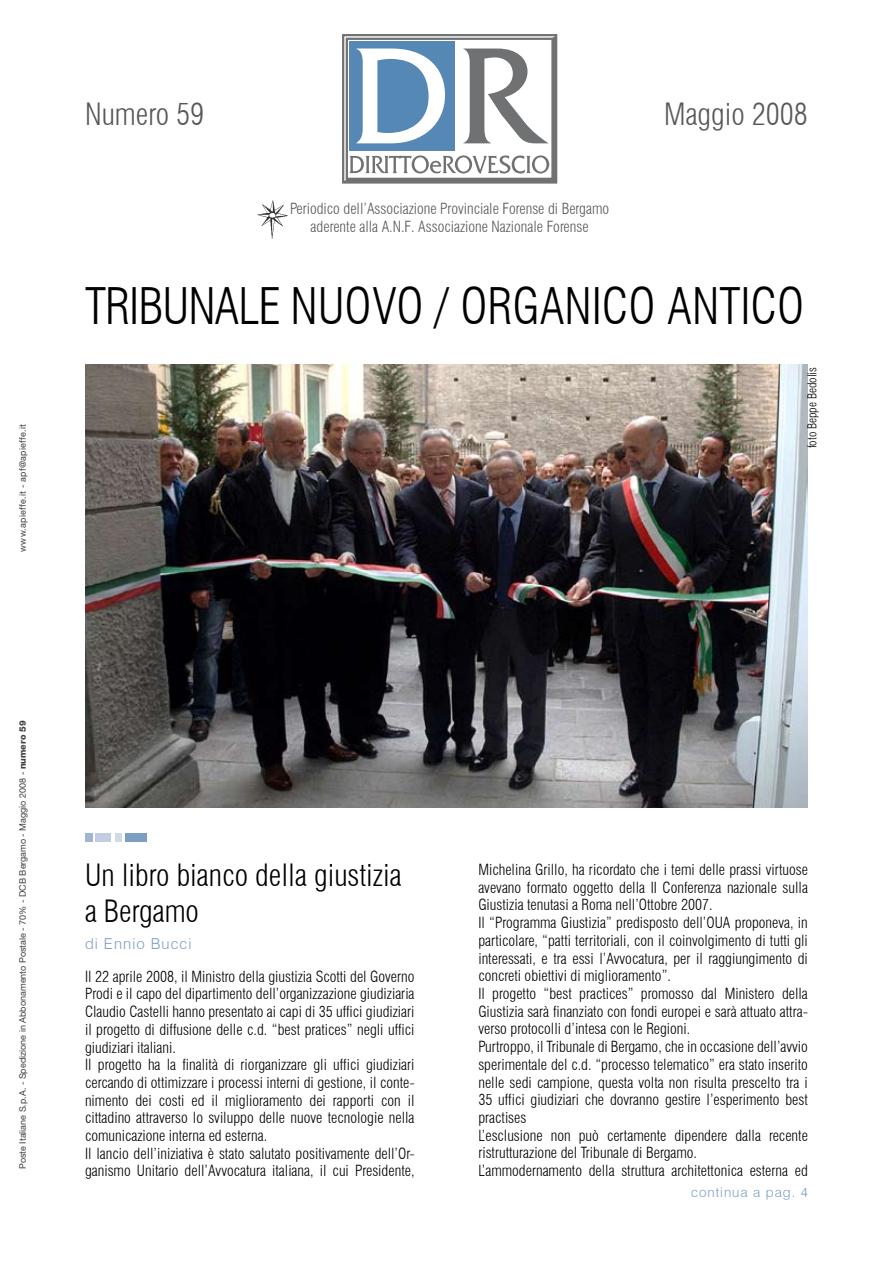
<style>
.page{position:relative;width:893px;height:1263px;background:#fff}
.page>*{position:absolute;margin:0;border:0;box-sizing:border-box;transform-origin:0 0}
.t1{font:300 condensed 49.2px "Swiss 721 BT";color:#000}
.t2{font:300 condensed 30px/36px "Swiss 721 BT";color:#000}
.t3{font:300 condensed 30px "Swiss 721 BT";color:#58585a}
.t4{font:300 condensed 15px/17.7px "Swiss 721 BT";color:#000}
.t5{font:300 condensed 15px/18px "Swiss 721 BT";color:#58585a;text-align:center}
.t6{font:300 15px "Swiss 721 BT";letter-spacing:.07em;color:#7d9dc3}
.t7{font:300 13.5px "Swiss 721 BT";letter-spacing:.07em;color:#7d9dc3}
.t8{font:300 condensed 12px "Swiss 721 BT";color:#000}
.t9{font:9px "Helvetica Neue";color:#3e3e40}
.t10{font:9px "Helvetica Neue";letter-spacing:.03em;color:#3e3e40}
.s1{font-weight:800}
</style>
<div class="page">
<div style="left:342px;top:34px;width:215px;height:150px;border:2px solid #707173"></div>
<svg style="left:343px;top:36px;width:213px;height:147px"></svg>
<img style="left:257px;top:200px;width:31px;height:39px">
<img style="left:85px;top:364px;width:723px;height:444px">
<div style="left:125px;top:833px;width:22px;height:9px;background:#7d9dc3"></div>
<div style="left:96px;top:833px;width:15px;height:9px;background:#c2cde1"></div>
<div style="left:85px;top:833px;width:8px;height:9px;background:#a1b5d2"></div>
<div style="left:115px;top:833px;width:7px;height:9px;background:#d1d9e8"></div>
<p class="t10" style="left:17px;top:552px;width:129px;rotate:-90deg">www.apieffe.it - apf@apieffe.it</p>
<h2 class="t3" style="left:85px;top:96px;width:121px">Numero 59</h2>
<h2 class="t3" style="left:664px;top:96px;width:145px">Maggio 2008</h2>
<p class="t5" style="left:290px;top:200px;width:321px">Periodico dell’Associazione Provinciale Forense di Bergamo aderente alla A.N.F. Associazione Nazionale Forense</p>
<h1 class="t1" style="left:85px;top:277px;width:721px">TRIBUNALE NUOVO / ORGANICO ANTICO</h1>
<p class="t8" style="left:805px;top:448px;width:82px;rotate:-90deg">foto Beppe Bedolis</p>
<p class="t9" style="left:17px;top:1169px;width:450px;rotate:-90deg">Poste Italiane S.p.A. - Spedizione in Abbonamento Postale - 70% - DCB Bergamo - Maggio 2008 - <span class="s1">numero 59</span></p>
<h2 class="t2" style="left:85px;top:857px;width:318px">Un libro bianco della giustizia a Bergamo</h2>
<p class="t6" style="left:85px;top:935px;width:108px">di Ennio Bucci</p>
<p class="t4" style="left:85px;top:967px;width:331px">Il 22 aprile 2008, il Ministro della giustizia Scotti del Governo Prodi e il capo del dipartimento dell’organizzazione giudiziaria Claudio Castelli hanno presentato ai capi di 35 uffici giudiziari il progetto di diffusione delle c.d. “best pratices” negli uffici giudiziari italiani.<br>Il progetto ha la finalità di riorganizzare gli uffici giudiziari cercando di ottimizzare i processi interni di gestione, il conte&shy;nimento dei costi ed il miglioramento dei rapporti con il cittadino attraverso lo sviluppo delle nuove tecnologie nella comunicazione interna ed esterna.<br>Il lancio dell’iniziativa è stato salutato positivamente dell’Or&shy;ganismo Unitario dell’Avvocatura italiana, il cui Presidente,</p>
<p class="t4" style="left:478px;top:861px;width:331px">Michelina Grillo, ha ricordato che i temi delle prassi virtuose avevano formato oggetto della II Conferenza nazionale sulla Giustizia tenutasi a Roma nell’Ottobre 2007.<br>Il “Programma Giustizia” predisposto dell’OUA proponeva, in particolare, “patti territoriali, con il coinvolgimento di tutti gli interessati, e tra essi l’Avvocatura, per il raggiungimento di concreti obiettivi di miglioramento”.<br>Il progetto “best practices” promosso dal Ministero della Giustizia sarà finanziato con fondi europei e sarà attuato attra&shy;verso protocolli d’intesa con le Regioni.<br>Purtroppo, il Tribunale di Bergamo, che in occasione dell’avvio sperimentale del c.d. “processo telematico” era stato inserito nelle sedi campione, questa volta non risulta prescelto tra i 35 uffici giudiziari che dovranno gestire l’esperimento best practises<br>L’esclusione non può certamente dipendere dalla recente ristrutturazione del Tribunale di Bergamo.<br>L’ammodernamento della struttura architettonica esterna ed</p>
<p class="t7" style="left:691px;top:1184px;width:118px">continua a pag. 4</p>
</div>
